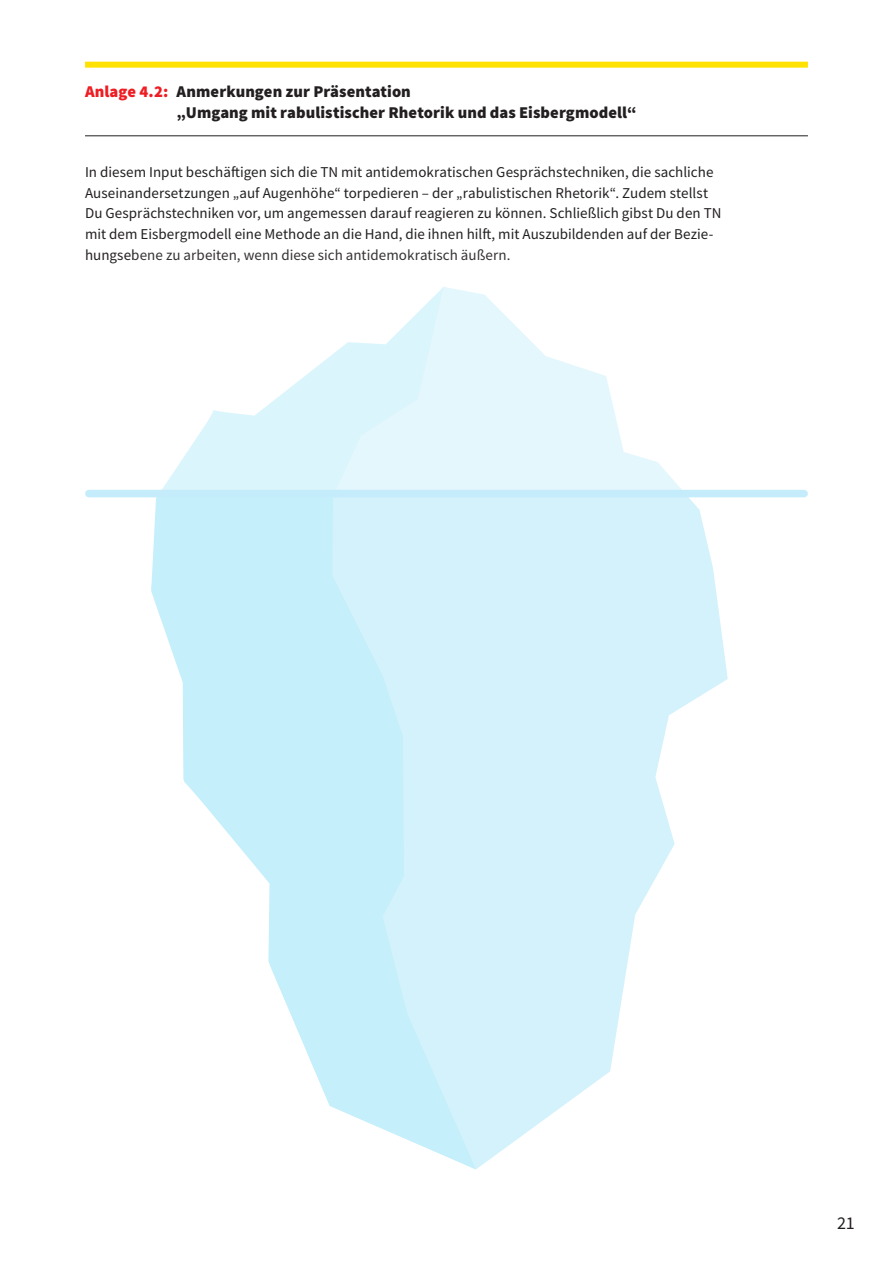
<style>
.page{position:relative;width:893px;height:1263px;background:#fff}
.page>*{position:absolute;margin:0;border:0;box-sizing:border-box;transform-origin:0 0}
.t1{font:18px "Source Sans Pro";color:#231f20}
.t2{font:900 16.5px/21px "Source Sans Pro";letter-spacing:.005em;color:#231f20}
.t3{font:15px/20.5px "Source Sans Pro";letter-spacing:.005em;color:#231f20}
.s1{color:#ee1d23}
</style>
<div class="page">
<div style="left:85px;top:62px;width:723px;height:6px;background:#ffe201"></div>
<hr style="left:85px;top:135px;width:723px;height:1px;background:#231f20">
<svg style="left:476px;top:489px;width:252px;height:680px;fill:#d3f2fc"></svg>
<svg style="left:151px;top:497px;width:325px;height:672px"></svg>
<svg style="left:134px;top:287px;width:577px;height:203px"></svg>
<div style="left:89px;top:490px;width:715px;height:7px;background:#c5ecfb"></div>
<p class="t2" style="left:177px;top:81px;width:462px;text-indent:-91px"><span class="s1">Anlage 4.2:</span> Anmerkungen zur Präsentation<br>„Umgang mit rabulistischer Rhetorik und das Eisbergmodell“</p>
<p class="t3" style="left:85px;top:162px;width:638px">In diesem Input beschäftigen sich die TN mit antidemokratischen Gesprächstechniken, die sachliche Auseinandersetzungen „auf Augenhöhe“ torpedieren – der „rabulistischen Rhetorik“. Zudem stellst Du Gesprächstechniken vor, um angemessen darauf reagieren zu können. Schließlich gibst Du den TN mit dem Eisbergmodell eine Methode an die Hand, die ihnen hilft, mit Auszubildenden auf der Bezie&shy;hungsebene zu arbeiten, wenn diese sich antidemokratisch äußern.</p>
<p class="t1" style="left:837px;top:1211px;width:19px">21</p>
</div>
